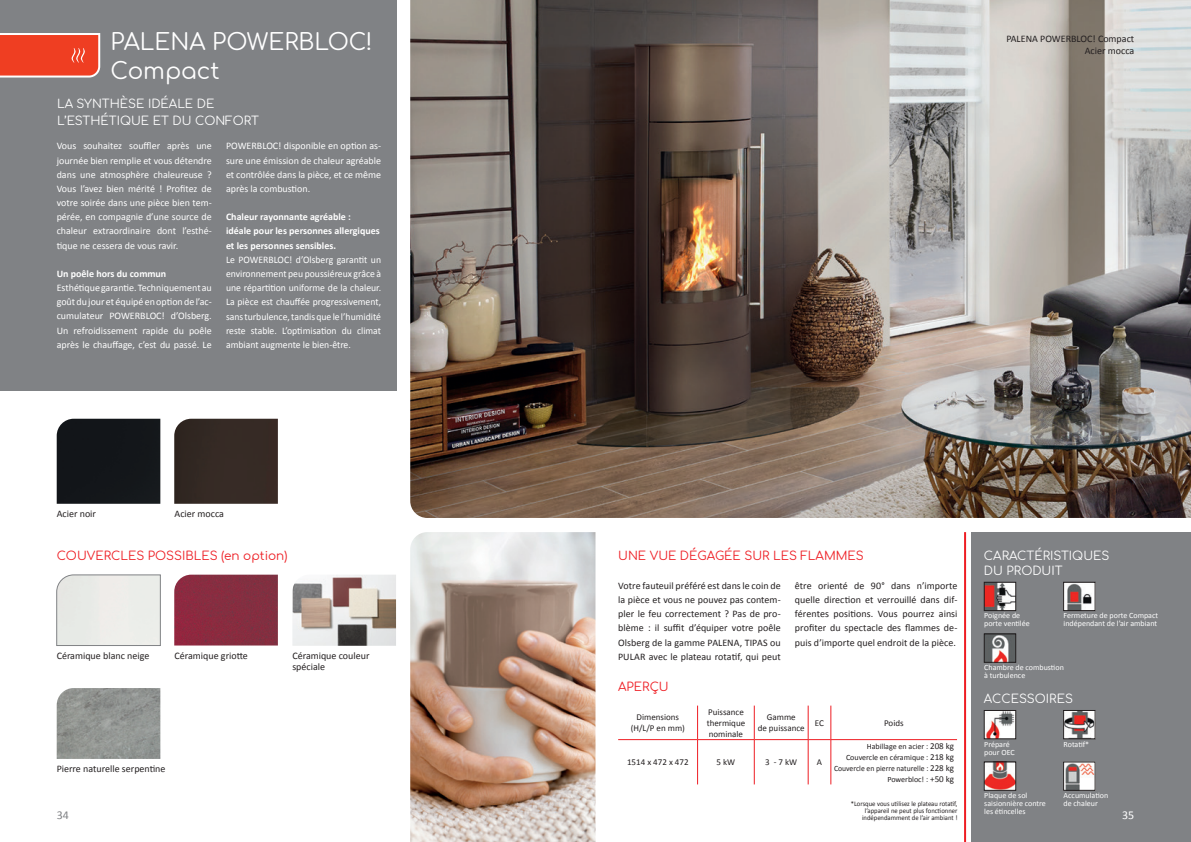
<style>
.page{position:relative;width:1191px;height:842px;background:#fff}
.page>*{position:absolute;margin:0;border:0;box-sizing:border-box;transform-origin:0 0}
.t1{font:23px/28.3px "Comfortaa";color:#fff}
.t2{font:12px/14.4px "Comfortaa";color:#fff}
.t3{font:12px "Comfortaa";color:#ee1d23}
.t4{font:12px "Calibri";color:#808285}
.t5{font:12px "Calibri";color:#fff}
.t6{font:10px/14.2px "Calibri";color:#fff;text-align:justify}
.t7{font:10px/14.2px "Calibri";color:#231f20;text-align:justify}
.t8{font:700 10px/14.2px "Calibri";color:#fff}
.t9{font:9px/10.8px "Calibri";color:#231f20;text-align:center}
.t10{font:8px/8px "Calibri";color:#fff}
.t11{font:8px/10.8px "Calibri";color:#231f20;text-align:right}
.t12{font:7px/7px "Calibri";color:#231f20;text-align:right;scale:.95 1}
.s1{font-size:9px}
</style>
<div class="page">
<div style="left:0;top:0;width:396px;height:390px;background:#808285"></div>
<img style="left:410px;top:0;width:781px;height:518px">
<svg style="left:0;top:33px;width:101px;height:45px;background:#ee553d"></svg>
<div style="left:971px;top:532px;width:220px;height:310px;background:#808285"></div>
<img style="left:410px;top:532px;width:185px;height:310px">
<hr style="left:697px;top:706px;width:1px;height:33px;background:#ee1d23">
<hr style="left:754px;top:706px;width:1px;height:33px;background:#ee1d23">
<hr style="left:808px;top:706px;width:1px;height:33px;background:#ee1d23">
<hr style="left:830px;top:706px;width:1px;height:33px;background:#ee1d23">
<hr style="left:618px;top:739px;width:79px;height:1px;background:#ee1d23">
<hr style="left:697px;top:739px;width:57px;height:1px;background:#ee1d23">
<hr style="left:697px;top:740px;width:1px;height:44px;background:#ee1d23">
<hr style="left:754px;top:739px;width:54px;height:1px;background:#ee1d23">
<hr style="left:754px;top:740px;width:1px;height:44px;background:#ee1d23">
<svg style="left:808px;top:739px;width:23px;height:1px"></svg>
<hr style="left:808px;top:740px;width:1px;height:44px;background:#ee1d23">
<hr style="left:831px;top:739px;width:126px;height:1px;background:#ee1d23">
<hr style="left:830px;top:740px;width:1px;height:44px;background:#ee1d23">
<div style="left:57px;top:419px;width:103px;height:85px;background:#13161a"></div>
<div style="left:174px;top:419px;width:104px;height:85px;background:#362a25"></div>
<img style="left:57px;top:688px;width:103px;height:71px">
<svg style="left:56px;top:574px;width:105px;height:72px;background:#e6e7e3"></svg>
<img style="left:986px;top:584px;width:28px;height:25px">
<div style="left:984px;top:582px;width:32px;height:29px;border:1px solid #231f20"></div>
<img style="left:986px;top:636px;width:28px;height:24px">
<div style="left:984px;top:634px;width:32px;height:28px;border:1px solid #231f20"></div>
<img style="left:1065px;top:584px;width:28px;height:25px">
<div style="left:1063px;top:582px;width:32px;height:29px;border:1px solid #231f20"></div>
<img style="left:1065px;top:764px;width:28px;height:24px">
<div style="left:1063px;top:762px;width:32px;height:28px;border:1px solid #231f20"></div>
<img style="left:986px;top:712px;width:28px;height:25px">
<div style="left:984px;top:710px;width:32px;height:29px;border:1px solid #231f20"></div>
<img style="left:986px;top:764px;width:28px;height:24px">
<div style="left:984px;top:762px;width:32px;height:28px;border:1px solid #231f20"></div>
<img style="left:1065px;top:712px;width:28px;height:25px">
<div style="left:1063px;top:710px;width:32px;height:29px;border:1px solid #231f20"></div>
<img style="left:174px;top:575px;width:104px;height:70px">
<img style="left:292px;top:575px;width:104px;height:71px">
<hr style="left:964px;top:532px;width:2px;height:310px;background:#ee1d23">
<h1 class="t1" style="left:111px;top:25px;width:264px">PALENA POWERBLOC!<br>Compact</h1>
<p class="t2" style="left:57px;top:94px;width:203px;line-height:17px">LA SYNTHÈSE IDÉALE DE<br>L’ESTHÉTIQUE ET DU CONFORT</p>
<p class="t6" style="left:57px;top:139px;width:157px">Vous souhaitez souffler après une journée bien remplie et vous détendre dans une atmosphère chaleureuse ?<br>Vous l’avez bien mérité ! Profitez de votre soirée dans une pièce bien tem&shy;pérée, en compagnie d’une source de chaleur extraordinaire dont l’esthé&shy;tique ne cessera de vous ravir.</p>
<p class="t8" style="left:57px;top:266px;width:111px">Un poêle hors du commun</p>
<p class="t6" style="left:57px;top:280px;width:157px">Esthétique garantie. Techniquement au goût du jour et équipé en option de l’ac&shy;cumulateur POWERBLOC! d’Olsberg.<br>Un refroidissement rapide du poêle après le chauffage, c’est du passé. Le</p>
<p class="t6" style="left:226px;top:139px;width:157px">POWERBLOC! disponible en option as&shy;sure une émission de chaleur agréable et contrôlée dans la pièce, et ce même après la combustion.</p>
<p class="t8" style="left:226px;top:209px;width:155px">Chaleur rayonnante agréable :<br>idéale pour les personnes allergiques et les personnes sensibles.</p>
<p class="t6" style="left:226px;top:252px;width:157px">Le POWERBLOC! d’Olsberg garantit un environnement peu poussiéreux grâce à une répartition uniforme de la chaleur.<br>La pièce est chauffée progressivement, sans turbulence, tandis que le l’humidité reste stable. L’optimisation du climat ambiant augmente le bien-être.</p>
<p class="t7" style="left:57px;top:506px;width:41px">Acier noir</p>
<p class="t7" style="left:174px;top:506px;width:51px">Acier mocca</p>
<p class="t3" style="left:57px;top:545px;width:232px">COUVERCLES POSSIBLES (en option)</p>
<p class="t7" style="left:57px;top:648px;width:94px">Céramique blanc neige</p>
<p class="t7" style="left:174px;top:648px;width:75px">Céramique griotte</p>
<p class="t7" style="left:57px;top:762px;width:110px">Pierre naturelle serpentine</p>
<p class="t4" style="left:57px;top:807px;width:14px">34</p>
<p class="t7" style="left:292px;top:650px;width:79px;line-height:11px">Céramique couleur spéciale</p>
<p class="t7" style="left:1006px;top:32px;width:129px;line-height:12px;text-align:right">PALENA POWERBLOC! Compact<br>Acier mocca</p>
<p class="t3" style="left:618px;top:545px;width:247px">UNE VUE DÉGAGÉE SUR LES FLAMMES</p>
<p class="t7" style="left:618px;top:578px;width:164px">Votre fauteuil préféré est dans le coin de la pièce et vous ne pouvez pas contem&shy;pler le feu correctement ? Pas de pro&shy;blème : il suffit d’équiper votre poêle Olsberg de la gamme PALENA, TIPAS ou PULAR avec le plateau rotatif, qui peut</p>
<p class="t7" style="left:795px;top:578px;width:164px">être orienté de 90° dans n’importe quelle direction et verrouillé dans dif&shy;férentes positions. Vous pourrez ainsi profiter du spectacle des flammes de&shy;puis d’importe quel endroit de la pièce.</p>
<p class="t3" style="left:618px;top:676px;width:52px">APERÇU</p>
<p class="t9" style="left:631px;top:712px;width:56px">Dimensions (H/L/P en mm)</p>
<p class="t9" style="left:706px;top:706px;width:40px;text-align:left">Puissance thermique nominale</p>
<p class="t9" style="left:757px;top:712px;width:49px">Gamme<br>de puissance</p>
<p class="t9" style="left:815px;top:717px;width:11px">EC</p>
<p class="t9" style="left:884px;top:717px;width:21px">Poids</p>
<p class="t9" style="left:627px;top:757px;width:63px">1514 x 472 x 472</p>
<p class="t9" style="left:716px;top:757px;width:20px">5 kW</p>
<p class="t9" style="left:765px;top:757px;width:34px">3 - 7 kW</p>
<p class="t9" style="left:817px;top:757px;width:7px">A</p>
<p class="t11" style="left:834px;top:741px;width:122px">Habillage en acier : <span class="s1">208 kg<br></span>Couvercle en céramique : <span class="s1">218 kg<br></span>Couvercle en pierre naturelle : <span class="s1">228 kg<br></span>Powerbloc! : <span class="s1">+50 kg</span></p>
<p class="t12" style="left:851px;top:800px;width:114px">*Lorsque vous utilisez le plateau rotatif, l’appareil ne peut plus fonctionner indépendamment de l’air ambiant !</p>
<p class="t2" style="left:984px;top:547px;width:127px">CARACTÉRISTIQUES<br>DU PRODUIT</p>
<p class="t10" style="left:984px;top:612px;width:47px">Poignée de porte ventilée</p>
<p class="t10" style="left:984px;top:663px;width:81px">Chambre de combustion à turbulence</p>
<p class="t10" style="left:1063px;top:612px;width:96px">Fermeture de porte Compact indépendant de l’air ambiant</p>
<p class="t2" style="left:984px;top:690px;width:90px">ACCESSOIRES</p>
<p class="t10" style="left:984px;top:740px;width:32px">Préparé pour OEC</p>
<p class="t10" style="left:984px;top:791px;width:63px">Plaque de sol saisionnière contre les étincelles</p>
<p class="t10" style="left:1063px;top:740px;width:27px">Rotatif*</p>
<p class="t10" style="left:1063px;top:791px;width:46px">Accumulation de chaleur</p>
<p class="t5" style="left:1122px;top:807px;width:14px">35</p>
</div>
